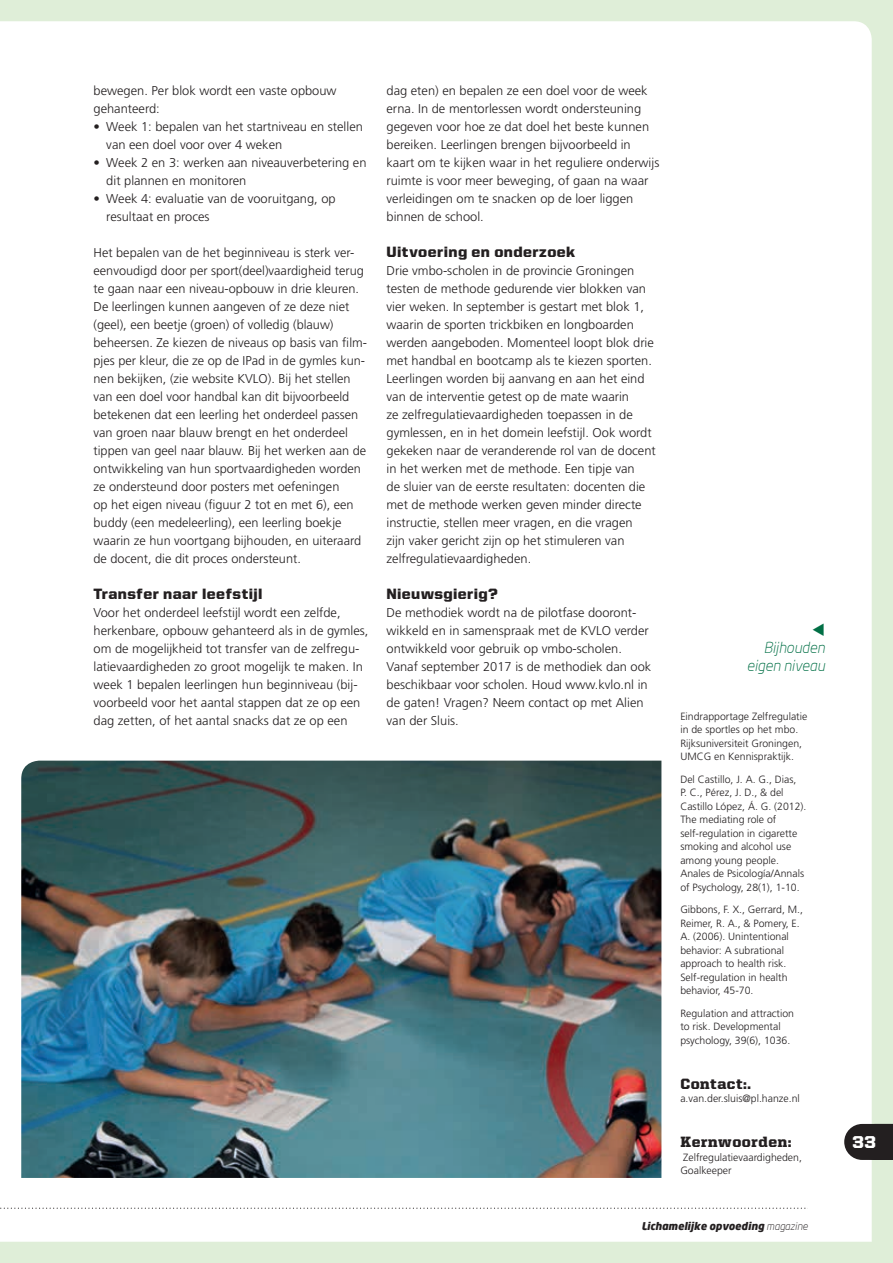
<style>
.page{position:relative;width:893px;height:1263px;background:#dfeed8}
.page>*{position:absolute;margin:0;border:0;box-sizing:border-box;transform-origin:0 0}
.t1{font:900 17.25px "United Sans Reg";color:#fff}
.t2{font:900 15px "United Sans Reg";letter-spacing:.025em;color:#231f20}
.t3{font:900 15px "United Serif Reg";letter-spacing:.04em;color:#231f20}
.t4{font:italic 300 15px/18px "Neo Sans";color:#016f45;text-align:right}
.t5{font:300 12.75px/18px "Frutiger LT Std";color:#231f20}
.t6{font:300 10.5px/13.5px "Frutiger LT Std";color:#231f20}
.t7{font:italic 900 10.5px "Neo Sans";color:#231f20}
.s1{font-weight:300}
</style>
<div class="page">
<div style="left:0;top:21px;width:872px;height:1221px;background:#fff"></div>
<img style="left:21px;top:761px;width:640px;height:417px">
<svg style="left:844px;top:1124px;width:49px;height:36px;background:#353132"></svg>
<svg style="left:0;top:1207px;width:808px;height:2px;background:#e0e0e0"></svg>
<svg style="left:813px;top:623px;width:11px;height:12px"></svg>
<p class="t5" style="left:94px;top:81px;width:245px">bewegen. Per blok wordt een vaste opbouw gehanteerd:</p>
<p class="t5" style="left:106px;top:117px;width:258px;text-indent:-13px">• Week 1: bepalen van het startniveau en stellen van een doel voor over 4 weken</p>
<p class="t5" style="left:106px;top:153px;width:262px;text-indent:-13px">• Week 2 en 3: werken aan niveauverbetering en dit plannen en monitoren</p>
<p class="t5" style="left:106px;top:189px;width:231px;text-indent:-13px">• Week 4: evaluatie van de vooruitgang, op resultaat en proces</p>
<p class="t5" style="left:94px;top:243px;width:275px">Het bepalen van de het beginniveau is sterk ver&shy;eenvoudigd door per sport(deel)vaardigheid terug te gaan naar een niveau-opbouw in drie kleuren.<br>De leerlingen kunnen aangeven of ze deze niet (geel), een beetje (groen) of volledig (blauw) beheersen. Ze kiezen de niveaus op basis van film&shy;pjes per kleur, die ze op de IPad in de gymles kun&shy;nen bekijken, (zie website KVLO). Bij het stellen van een doel voor handbal kan dit bijvoorbeeld betekenen dat een leerling het onderdeel passen van groen naar blauw brengt en het onderdeel tippen van geel naar blauw. Bij het werken aan de ontwikkeling van hun sportvaardigheden worden ze ondersteund door posters met oefeningen<br>op het eigen niveau (figuur 2 tot en met 6), een buddy (een medeleerling), een leerling boekje waarin ze hun voortgang bijhouden, en uiteraard de docent, die dit proces ondersteunt.</p>
<p class="t2" style="left:94px;top:585px;width:170px">Transfer naar leefstijl</p>
<p class="t5" style="left:94px;top:603px;width:276px">Voor het onderdeel leefstijl wordt een zelfde, herkenbare, opbouw gehanteerd als in de gymles, om de mogelijkheid tot transfer van de zelfregu&shy;latievaardigheden zo groot mogelijk te maken. In week 1 bepalen leerlingen hun beginniveau (bij&shy;voorbeeld voor het aantal stappen dat ze op een dag zetten, of het aantal snacks dat ze op een</p>
<p class="t5" style="left:386px;top:81px;width:274px">dag eten) en bepalen ze een doel voor de week erna. In de mentorlessen wordt ondersteuning gegeven voor hoe ze dat doel het beste kunnen bereiken. Leerlingen brengen bijvoorbeeld in kaart om te kijken waar in het reguliere onderwijs ruimte is voor meer beweging, of gaan na waar verleidingen om te snacken op de loer liggen binnen de school.</p>
<p class="t2" style="left:386px;top:243px;width:190px">Uitvoering en onderzoek</p>
<p class="t5" style="left:386px;top:261px;width:271px">Drie vmbo-scholen in de provincie Groningen testen de methode gedurende vier blokken van vier weken. In september is gestart met blok 1, waarin de sporten trickbiken en longboarden werden aangeboden. Momenteel loopt blok drie met handbal en bootcamp als te kiezen sporten.<br>Leerlingen worden bij aanvang en aan het eind van de interventie getest op de mate waarin<br>ze zelfregulatievaardigheden toepassen in de gymlessen, en in het domein leefstijl. Ook wordt gekeken naar de veranderende rol van de docent in het werken met de methode. Een tipje van<br>de sluier van de eerste resultaten: docenten die met de methode werken geven minder directe instructie, stellen meer vragen, en die vragen<br>zijn vaker gericht zijn op het stimuleren van zelfregulatievaardigheden.</p>
<p class="t2" style="left:386px;top:585px;width:113px">Nieuwsgierig?</p>
<p class="t5" style="left:386px;top:603px;width:266px">De methodiek wordt na de pilotfase dooront&shy;wikkeld en in samenspraak met de KVLO verder ontwikkeld voor gebruik op vmbo-scholen.<br>Vanaf september 2017 is de methodiek dan ook beschikbaar voor scholen. Houd www.kvlo.nl in de gaten! Vragen? Neem contact op met Alien van der Sluis.</p>
<p class="t4" style="left:747px;top:638px;width:80px">Bijhouden eigen niveau</p>
<p class="t6" style="left:680px;top:710px;width:128px">Eindrapportage Zelfregulatie in de sportles op het mbo.<br>Rijksuniversiteit Groningen,<br>UMCG en Kennispraktijk.</p>
<p class="t6" style="left:680px;top:773px;width:128px">Del Castillo, J. A. G., Dias,<br>P. C., Pérez, J. D., &amp; del<br>Castillo López, Á. G. (2012).<br>The mediating role of self-regulation in cigarette smoking and alcohol use among young people.<br>Anales de Psicología/Annals of Psychology, 28(1), 1-10.</p>
<p class="t6" style="left:680px;top:903px;width:124px">Gibbons, F. X., Gerrard, M.,<br>Reimer, R. A., &amp; Pomery, E.<br>A. (2006). Unintentional behavior: A subrational approach to health risk.<br>Self-regulation in health behavior, 45-70.</p>
<p class="t6" style="left:680px;top:1007px;width:115px">Regulation and attraction to risk. Developmental psychology, 39(6), 1036.</p>
<p class="t3" style="left:680px;top:1075px;width:72px">Contact:.</p>
<p class="t6" style="left:680px;top:1092px;width:121px">a.van.der.sluis@pl.hanze.nl</p>
<p class="t3" style="left:680px;top:1134px;width:113px">Kernwoorden:</p>
<p class="t6" style="left:680px;top:1151px;width:123px">Zelfregulatievaardigheden,<br>Goalkeeper</p>
<p class="t7" style="left:641px;top:1219px;width:168px">Lichamelijke opvoeding <span class="s1">magazine</span></p>
<h1 class="t1" style="left:852px;top:1133px;width:25px">33</h1>
</div>
